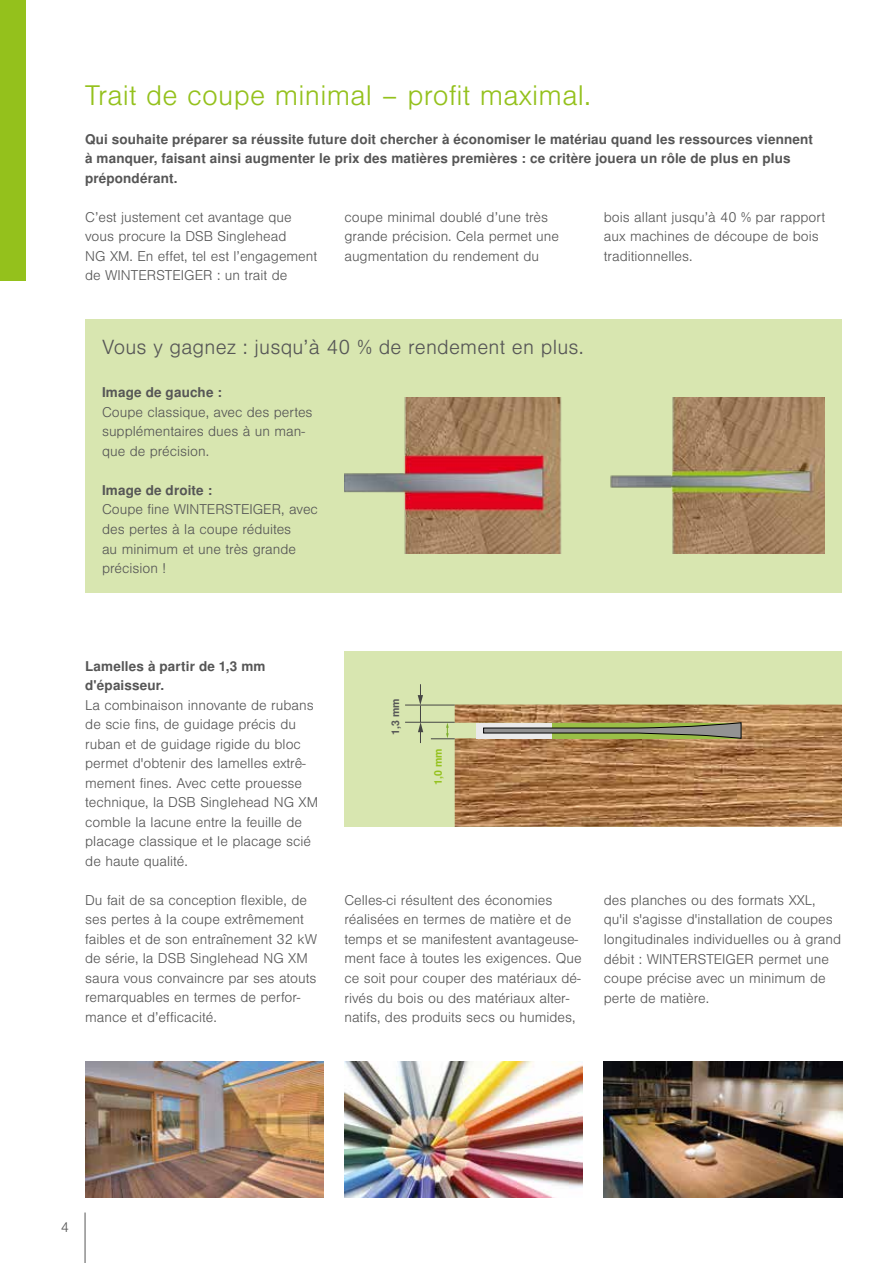
<style>
.page{position:relative;width:893px;height:1263px;background:#fff}
.page>*{position:absolute;margin:0;border:0;box-sizing:border-box;transform-origin:0 0}
.t1{font:300 27px "Nimbus San LOT";letter-spacing:.01em;color:#94c11c}
.t2{font:300 19.5px "Nimbus San LOT";letter-spacing:.01em;color:#565656}
.t3{font:300 13.5px/19.5px "Nimbus San LOT";color:#565656}
.t4{font:700 13.5px/19.5px "Nimbus San LOT";letter-spacing:.01em;color:#565656}
.t5{font:700 10.5px "Nimbus San LOT";color:#565656}
.t6{font:700 10.5px "Nimbus San LOT";color:#94c11c}
</style>
<div class="page">
<hr style="left:85px;top:1212px;width:1px;height:51px;background:#565656">
<img style="left:85px;top:1061px;width:238px;height:136px">
<img style="left:604px;top:1061px;width:238px;height:136px">
<img style="left:344px;top:1061px;width:239px;height:136px">
<div style="left:345px;top:651px;width:497px;height:176px;background:#d8e6b0"></div>
<img style="left:455px;top:704px;width:387px;height:123px">
<div style="left:476px;top:723px;width:265px;height:15px;background:#eaeaea"></div>
<svg style="left:483px;top:723px;width:258px;height:15px;background:#8f9b73"></svg>
<hr style="left:405px;top:722px;width:50px;height:1px;background:#454544">
<hr style="left:405px;top:705px;width:50px;height:1px;background:#454544">
<svg style="left:431px;top:723px;width:24px;height:16px"></svg>
<svg style="left:418px;top:684px;width:5px;height:59px"></svg>
<div style="left:85px;top:319px;width:757px;height:273px;background:#d8e6b0"></div>
<div style="left:0;top:0;width:26px;height:280px;background:#94c11c"></div>
<img style="left:345px;top:397px;width:480px;height:156px">
<h1 class="t1" style="left:85px;top:79px;width:508px">Trait de coupe minimal – profit maximal.</h1>
<p class="t4" style="left:85px;top:130px;width:729px">Qui souhaite préparer sa réussite future doit chercher à économiser le matériau quand les ressources viennent à manquer, faisant ainsi augmenter le prix des matières premières : ce critère jouera un rôle de plus en plus prépondérant.</p>
<p class="t3" style="left:85px;top:207px;width:234px">C’est justement cet avantage que vous procure la DSB Singlehead<br>NG XM. En effet, tel est l’engagement de WINTERSTEIGER : un trait de</p>
<p class="t3" style="left:344px;top:208px;width:216px">coupe minimal doublé d’une très grande précision. Cela permet une augmentation du rendement du</p>
<p class="t3" style="left:604px;top:208px;width:223px">bois allant jusqu’à 40 % par rapport aux machines de découpe de bois traditionnelles.</p>
<h2 class="t2" style="left:102px;top:336px;width:483px">Vous y gagnez : jusqu’à 40 % de rendement en plus.</h2>
<p class="t4" style="left:102px;top:383px;width:122px">Image de gauche :</p>
<p class="t3" style="left:102px;top:403px;width:212px">Coupe classique, avec des pertes supplémentaires dues à un man&shy;que de précision.</p>
<p class="t4" style="left:102px;top:481px;width:112px">Image de droite :</p>
<p class="t3" style="left:102px;top:500px;width:217px">Coupe fine WINTERSTEIGER, avec des pertes à la coupe réduites<br>au minimum et une très grande précision !</p>
<p class="t4" style="left:85px;top:657px;width:182px">Lamelles à partir de 1,3 mm d'épaisseur.</p>
<p class="t3" style="left:85px;top:696px;width:234px">La combinaison innovante de rubans de scie fins, de guidage précis du ruban et de guidage rigide du bloc permet d'obtenir des lamelles extrê&shy;mement fines. Avec cette prouesse technique, la DSB Singlehead NG XM comble la lacune entre la feuille de placage classique et le placage scié de haute qualité.</p>
<p class="t5" style="left:389px;top:735px;width:38px;rotate:-90deg">1,3 mm</p>
<p class="t6" style="left:432px;top:784px;width:38px;rotate:-90deg">1,0 mm</p>
<p class="t3" style="left:85px;top:891px;width:233px">Du fait de sa conception flexible, de ses pertes à la coupe extrêmement faibles et de son entraînement 32 kW de série, la DSB Singlehead NG XM saura vous convaincre par ses atouts remarquables en termes de perfor&shy;mance et d’efficacité.</p>
<p class="t3" style="left:344px;top:891px;width:239px">Celles-ci résultent des économies réalisées en termes de matière et de temps et se manifestent avantageuse&shy;ment face à toutes les exigences. Que ce soit pour couper des matériaux dé&shy;rivés du bois ou des matériaux alter&shy;natifs, des produits secs ou humides,</p>
<p class="t3" style="left:604px;top:891px;width:239px">des planches ou des formats XXL, qu'il s'agisse d'installation de coupes longitudinales individuelles ou à grand débit : WINTERSTEIGER permet une coupe précise avec un minimum de perte de matière.</p>
<p class="t3" style="left:61px;top:1218px;width:10px">4</p>
</div>
